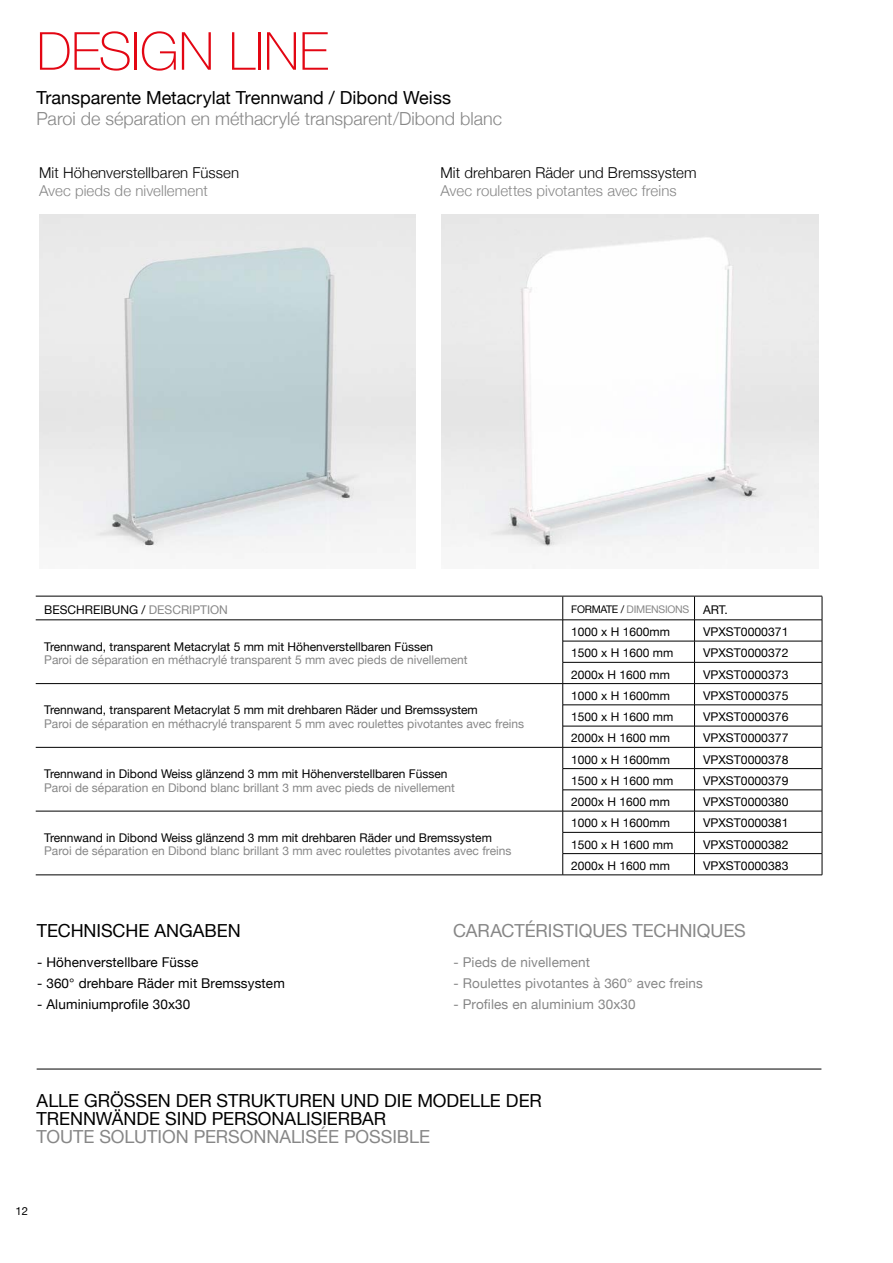
<style>
.page{position:relative;width:893px;height:1263px;background:#fff}
.page>*{position:absolute;margin:0;border:0;box-sizing:border-box;transform-origin:0 0}
.t1{font:100 52.5px "Helvetica Neue";letter-spacing:-.005em;color:#e30613}
.t2{font:18px/18px "Helvetica Neue";letter-spacing:-.005em;color:#000}
.t3{font:18px "Helvetica Neue";letter-spacing:-.005em;color:#878787}
.t4{font:300 18px "Helvetica Neue";color:#878787}
.t5{font:300 15px "Helvetica Neue";letter-spacing:.005em;color:#000}
.t6{font:300 15px "Helvetica Neue";letter-spacing:.005em;color:#878787}
.t7{font:13.5px "Helvetica Neue";letter-spacing:.01em;color:#878787}
.t8{font:13.5px "Helvetica Neue";letter-spacing:.01em;color:#000}
.t9{font:12px "Helvetica Neue";color:#000}
.t10{font:12px "Helvetica Neue";color:#878787}
.t11{font:11.25px "Helvetica Neue";color:#000}
.t12{font:10.5px "Helvetica Neue";letter-spacing:-.025em;color:#878787}
.s1{color:#878787}
.s2{color:#000}
.s3{font-size:12px;color:#000}
</style>
<div class="page">
<img style="left:441px;top:214px;width:377px;height:339px">
<img style="left:39px;top:214px;width:377px;height:339px">
<hr style="left:36px;top:596px;width:527px;height:1px;background:#000">
<hr style="left:563px;top:596px;width:131px;height:1px;background:#000">
<hr style="left:694px;top:596px;width:128px;height:1px;background:#000">
<hr style="left:36px;top:620px;width:527px;height:1px;background:#000">
<hr style="left:563px;top:620px;width:131px;height:1px;background:#000">
<hr style="left:694px;top:620px;width:128px;height:1px;background:#000">
<hr style="left:563px;top:641px;width:131px;height:1px;background:#000">
<hr style="left:694px;top:641px;width:128px;height:1px;background:#000">
<hr style="left:563px;top:662px;width:131px;height:1px;background:#000">
<hr style="left:694px;top:662px;width:128px;height:1px;background:#000">
<hr style="left:36px;top:683px;width:527px;height:1px;background:#000">
<hr style="left:563px;top:683px;width:131px;height:1px;background:#000">
<hr style="left:694px;top:683px;width:128px;height:1px;background:#000">
<hr style="left:563px;top:705px;width:131px;height:1px;background:#000">
<hr style="left:694px;top:705px;width:128px;height:1px;background:#000">
<hr style="left:563px;top:726px;width:131px;height:1px;background:#000">
<hr style="left:694px;top:726px;width:128px;height:1px;background:#000">
<hr style="left:36px;top:747px;width:527px;height:1px;background:#000">
<hr style="left:563px;top:747px;width:131px;height:1px;background:#000">
<hr style="left:694px;top:747px;width:128px;height:1px;background:#000">
<hr style="left:563px;top:768px;width:131px;height:1px;background:#000">
<hr style="left:694px;top:768px;width:128px;height:1px;background:#000">
<hr style="left:563px;top:790px;width:131px;height:1px;background:#000">
<hr style="left:694px;top:790px;width:128px;height:1px;background:#000">
<hr style="left:36px;top:811px;width:527px;height:1px;background:#000">
<hr style="left:563px;top:811px;width:131px;height:1px;background:#000">
<hr style="left:563px;top:832px;width:131px;height:1px;background:#000">
<hr style="left:694px;top:811px;width:128px;height:1px;background:#000">
<hr style="left:694px;top:832px;width:128px;height:1px;background:#000">
<hr style="left:36px;top:875px;width:527px;height:1px;background:#000">
<svg style="left:562px;top:596px;width:1px;height:279px"></svg>
<hr style="left:563px;top:853px;width:131px;height:1px;background:#000">
<hr style="left:563px;top:875px;width:131px;height:1px;background:#000">
<svg style="left:694px;top:596px;width:1px;height:279px"></svg>
<hr style="left:694px;top:853px;width:128px;height:1px;background:#000">
<svg style="left:822px;top:596px;width:1px;height:279px"></svg>
<hr style="left:694px;top:875px;width:128px;height:1px;background:#000">
<hr style="left:37px;top:1069px;width:784px;height:1px;background:#000">
<h1 class="t1" style="left:37px;top:11px;width:293px">DESIGN LINE</h1>
<h2 class="t2" style="left:37px;top:90px;width:416px">Transparente Metacrylat Trennwand / Dibond Weiss</h2>
<h2 class="t4" style="left:37px;top:104px;width:467px">Paroi de séparation en méthacrylé transparent/Dibond blanc</h2>
<p class="t5" style="left:39px;top:161px;width:202px">Mit Höhenverstellbaren Füssen</p>
<p class="t6" style="left:39px;top:179px;width:170px">Avec pieds de nivellement</p>
<p class="t5" style="left:440px;top:161px;width:258px">Mit drehbaren Räder und Bremssystem</p>
<p class="t6" style="left:440px;top:179px;width:238px">Avec roulettes pivotantes avec freins</p>
<p class="t9" style="left:44px;top:601px;width:185px">BESCHREIBUNG / <span class="s1">DESCRIPTION</span></p>
<p class="t12" style="left:571px;top:602px;width:158px"><span class="s2">FORMATE /</span> DIMENSIONS <span class="s3">ART.</span></p>
<p class="t9" style="left:44px;top:638px;width:391px">Trennwand, transparent Metacrylat 5 mm mit Höhenverstellbaren Füssen</p>
<p class="t10" style="left:44px;top:651px;width:425px">Paroi de séparation en méthacrylé transparent 5 mm avec pieds de nivellement</p>
<p class="t9" style="left:571px;top:623px;width:100px">1000 x H 1600mm</p>
<p class="t9" style="left:703px;top:623px;width:87px">VPXST0000371</p>
<p class="t9" style="left:571px;top:644px;width:104px">1500 x H 1600 mm</p>
<p class="t9" style="left:703px;top:644px;width:87px">VPXST0000372</p>
<p class="t9" style="left:571px;top:666px;width:100px">2000x H 1600 mm</p>
<p class="t9" style="left:703px;top:666px;width:87px">VPXST0000373</p>
<p class="t9" style="left:44px;top:701px;width:435px">Trennwand, transparent Metacrylat 5 mm mit drehbaren Räder und Bremssystem</p>
<p class="t10" style="left:44px;top:715px;width:481px">Paroi de séparation en méthacrylé transparent 5 mm avec roulettes pivotantes avec freins</p>
<p class="t9" style="left:44px;top:765px;width:405px">Trennwand in Dibond Weiss glänzend 3 mm mit Höhenverstellbaren Füssen</p>
<p class="t10" style="left:44px;top:779px;width:412px">Paroi de séparation en Dibond blanc brillant 3 mm avec pieds de nivellement</p>
<p class="t9" style="left:44px;top:829px;width:449px">Trennwand in Dibond Weiss glänzend 3 mm mit drehbaren Räder und Bremssystem</p>
<p class="t10" style="left:44px;top:842px;width:469px">Paroi de séparation en Dibond blanc brillant 3 mm avec roulettes pivotantes avec freins</p>
<p class="t9" style="left:571px;top:687px;width:100px">1000 x H 1600mm</p>
<p class="t9" style="left:703px;top:687px;width:87px">VPXST0000375</p>
<p class="t9" style="left:571px;top:708px;width:104px">1500 x H 1600 mm</p>
<p class="t9" style="left:703px;top:708px;width:87px">VPXST0000376</p>
<p class="t9" style="left:571px;top:729px;width:100px">2000x H 1600 mm</p>
<p class="t9" style="left:703px;top:729px;width:87px">VPXST0000377</p>
<p class="t9" style="left:571px;top:751px;width:100px">1000 x H 1600mm</p>
<p class="t9" style="left:703px;top:751px;width:87px">VPXST0000378</p>
<p class="t9" style="left:571px;top:772px;width:104px">1500 x H 1600 mm</p>
<p class="t9" style="left:703px;top:772px;width:87px">VPXST0000379</p>
<p class="t9" style="left:571px;top:793px;width:100px">2000x H 1600 mm</p>
<p class="t9" style="left:703px;top:793px;width:87px">VPXST0000380</p>
<p class="t9" style="left:571px;top:814px;width:100px">1000 x H 1600mm</p>
<p class="t9" style="left:703px;top:814px;width:87px">VPXST0000381</p>
<p class="t9" style="left:571px;top:836px;width:104px">1500 x H 1600 mm</p>
<p class="t9" style="left:703px;top:836px;width:87px">VPXST0000382</p>
<p class="t9" style="left:571px;top:857px;width:100px">2000x H 1600 mm</p>
<p class="t9" style="left:703px;top:857px;width:87px">VPXST0000383</p>
<h2 class="t2" style="left:37px;top:923px;width:205px">TECHNISCHE ANGABEN</h2>
<h2 class="t3" style="left:453px;top:918px;width:294px">CARACTÉRISTIQUES TECHNIQUES</h2>
<p class="t8" style="left:37px;top:952px;width:163px">- Höhenverstellbare Füsse</p>
<p class="t8" style="left:37px;top:973px;width:249px">- 360° drehbare Räder mit Bremssystem</p>
<p class="t8" style="left:37px;top:994px;width:155px">- Aluminiumprofile 30x30</p>
<p class="t7" style="left:453px;top:952px;width:138px">- Pieds de nivellement</p>
<p class="t7" style="left:453px;top:973px;width:251px">- Roulettes pivotantes à 360° avec freins</p>
<p class="t7" style="left:453px;top:994px;width:184px">- Profiles en aluminium 30x30</p>
<h2 class="t2" style="left:37px;top:1092px;width:507px">ALLE GRÖSSEN DER STRUKTUREN UND DIE MODELLE DER<br>TRENNWÄNDE SIND PERSONALISIERBAR</h2>
<h2 class="t3" style="left:37px;top:1123px;width:395px">TOUTE SOLUTION PERSONNALISÉE POSSIBLE</h2>
<p class="t11" style="left:16px;top:1202px;width:14px">12</p>
</div>
